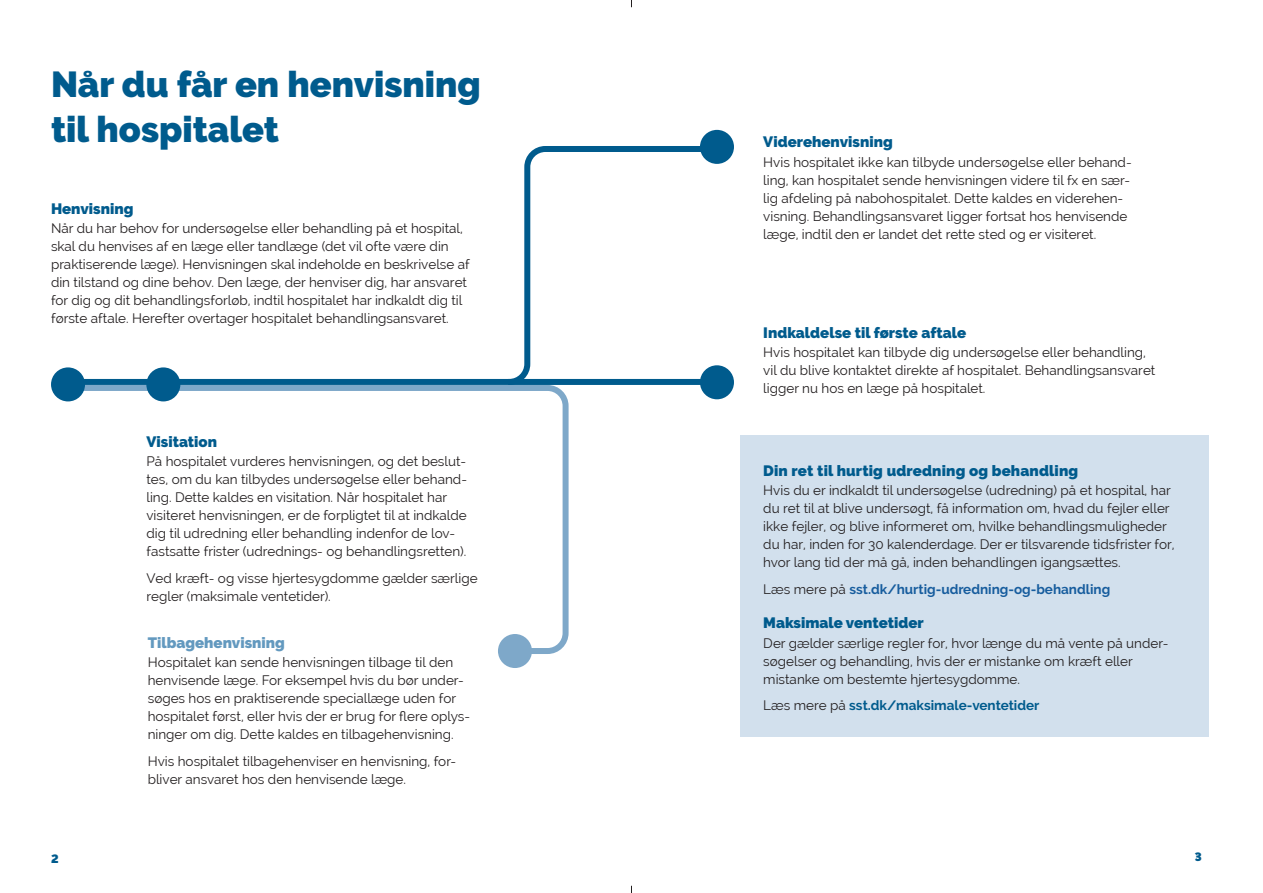
<style>
.page{position:relative;width:1263px;height:893px;background:#fff}
.page>*{position:absolute;margin:0;border:0;box-sizing:border-box;transform-origin:0 0}
.t1{font:900 36px/45px "Raleway";color:#005b8d}
.t2{font:900 15px "Raleway";color:#005b8d}
.t3{font:900 15px "Raleway";color:#6399bf}
.t4{font:13.5px/18px "Raleway";color:#231f20}
.t5{font:700 13.5px "Raleway";color:#175d9e}
.t6{font:700 13.5px "Raleway";color:#005b8d}
.t7{font:900 12px "Raleway";color:#005b8d}
.s1{font-weight:400;color:#231f20}
</style>
<div class="page">
<div style="left:741px;top:436px;width:468px;height:301px;background:#d2e0ed"></div>
<svg style="left:78px;top:146px;width:650px;height:242px"></svg>
<svg style="left:62px;top:382px;width:510px;height:275px"></svg>
<div style="left:51px;top:367px;width:34px;height:34px;background:#005b8d;border-radius:50%"></div>
<div style="left:146px;top:367px;width:34px;height:34px;background:#005b8d;border-radius:50%"></div>
<div style="left:700px;top:130px;width:34px;height:34px;background:#005b8d;border-radius:50%"></div>
<div style="left:700px;top:365px;width:34px;height:34px;background:#005b8d;border-radius:50%"></div>
<div style="left:498px;top:634px;width:34px;height:34px;background:#7ea8c9;border-radius:50%"></div>
<div style="left:508px;top:379px;width:216px;height:6px;background:#005b8d"></div>
<h1 class="t1" style="left:51px;top:62px;width:431px">Når du får en henvisning til hospitalet</h1>
<p class="t2" style="left:51px;top:200px;width:84px">Henvisning</p>
<p class="t4" style="left:51px;top:220px;width:420px">Når du har behov for undersøgelse eller behandling på et hospital, skal du henvises af en læge eller tandlæge (det vil ofte være din praktiserende læge). Henvisningen skal indeholde en beskrivelse af din tilstand og dine behov. Den læge, der henviser dig, har ansvaret for dig og dit behandlingsforløb, indtil hospitalet har indkaldt dig til første aftale. Herefter overtager hospitalet behandlingsansvaret.</p>
<p class="t2" style="left:146px;top:433px;width:72px">Visitation</p>
<p class="t4" style="left:146px;top:452px;width:322px">På hospitalet vurderes henvisningen, og det beslut&shy;tes, om du kan tilbydes undersøgelse eller behand&shy;ling. Dette kaldes en visitation. Når hospitalet har visiteret henvisningen, er de forpligtet til at indkalde dig til udredning eller behandling indenfor de lov&shy;fastsatte frister (udrednings- og behandlingsretten).</p>
<p class="t4" style="left:146px;top:569px;width:333px">Ved kræft- og visse hjertesygdomme gælder særlige regler (maksimale ventetider).</p>
<p class="t3" style="left:148px;top:634px;width:139px">Tilbagehenvisning</p>
<p class="t4" style="left:148px;top:653px;width:324px">Hospitalet kan sende henvisningen tilbage til den henvisende læge. For eksempel hvis du bør under&shy;søges hos en praktiserende speciallæge uden for hospitalet først, eller hvis der er brug for flere oplys&shy;ninger om dig. Dette kaldes en tilbagehenvisning.</p>
<p class="t4" style="left:148px;top:752px;width:310px">Hvis hospitalet tilbagehenviser en henvisning, for&shy;bliver ansvaret hos den henvisende læge.</p>
<p class="t2" style="left:763px;top:133px;width:131px">Viderehenvisning</p>
<p class="t4" style="left:763px;top:153px;width:370px">Hvis hospitalet ikke kan tilbyde undersøgelse eller behand&shy;ling, kan hospitalet sende henvisningen videre til fx en sær&shy;lig afdeling på nabohospitalet. Dette kaldes en viderehen&shy;visning. Behandlingsansvaret ligger fortsat hos henvisende læge, indtil den er landet det rette sted og er visiteret.</p>
<p class="t2" style="left:763px;top:324px;width:204px">Indkaldelse til første aftale</p>
<p class="t4" style="left:763px;top:344px;width:393px">Hvis hospitalet kan tilbyde dig undersøgelse eller behandling, vil du blive kontaktet direkte af hospitalet. Behandlingsansvaret ligger nu hos en læge på hospitalet.</p>
<p class="t2" style="left:763px;top:462px;width:316px">Din ret til hurtig udredning og behandling</p>
<p class="t4" style="left:763px;top:482px;width:413px">Hvis du er indkaldt til undersøgelse (udredning) på et hospital, har du ret til at blive undersøgt, få information om, hvad du fejler eller ikke fejler, og blive informeret om, hvilke behandlingsmuligheder du har, inden for 30 kalenderdage. Der er tilsvarende tidsfrister for, hvor lang tid der må gå, inden behandlingen igangsættes.</p>
<p class="t5" style="left:763px;top:581px;width:348px"><span class="s1">Læs mere på</span> sst.dk/hurtig-udredning-og-behandling</p>
<p class="t2" style="left:763px;top:614px;width:162px">Maksimale ventetider</p>
<p class="t4" style="left:763px;top:634px;width:407px">Der gælder særlige regler for, hvor længe du må vente på under&shy;søgelser og behandling, hvis der er mistanke om kræft eller mistanke om bestemte hjertesygdomme.</p>
<p class="t6" style="left:763px;top:698px;width:278px"><span class="s1">Læs mere på</span> sst.dk/maksimale-ventetider</p>
<p class="t7" style="left:51px;top:852px;width:9px">2</p>
<p class="t7" style="left:1195px;top:850px;width:9px">3</p>
</div>
